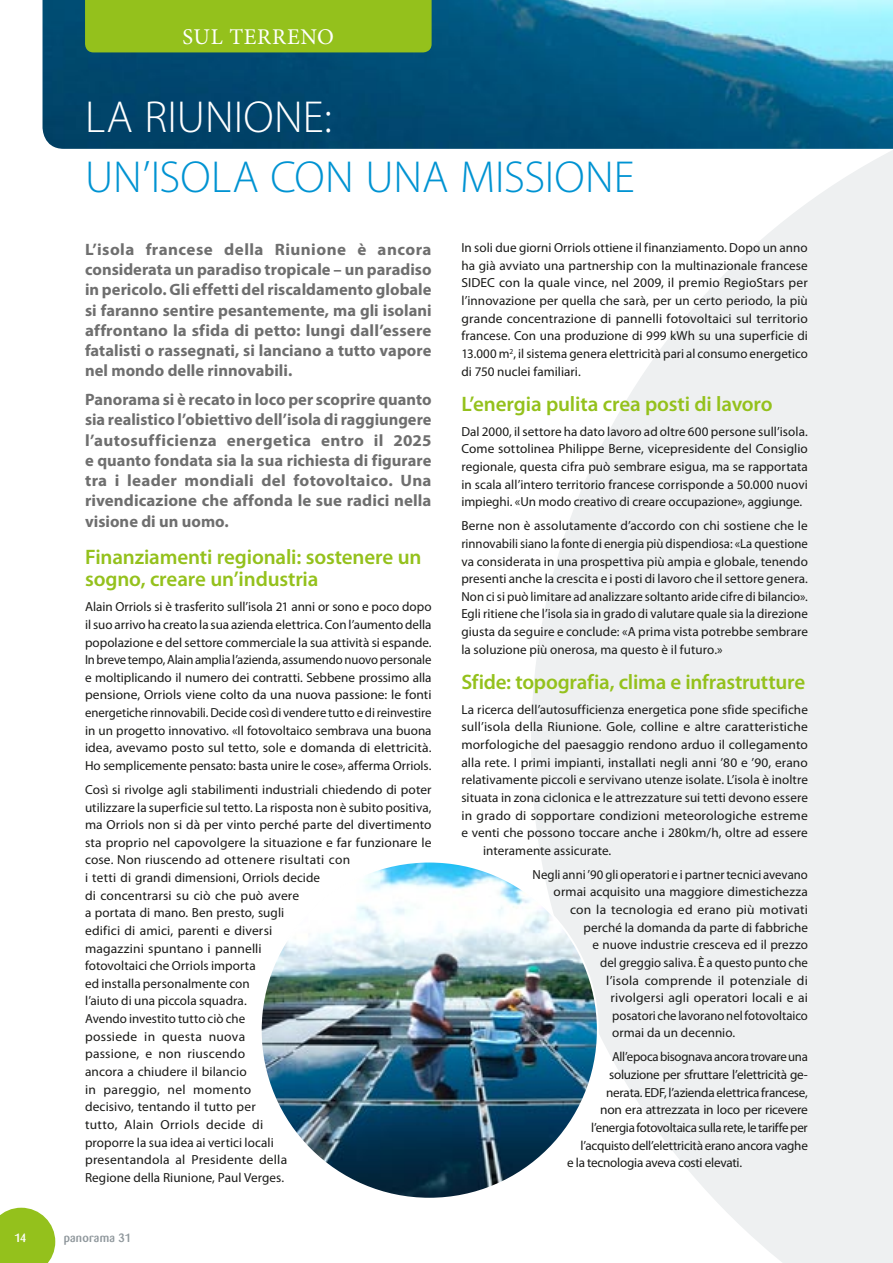
<style>
.page{position:relative;width:893px;height:1263px;background:#fff}
.page>*{position:absolute;margin:0;border:0;box-sizing:border-box;transform-origin:0 0}
.t1{font:300 45px "Myriad Pro";color:#0093d2}
.t2{font:300 45px "Myriad Pro";color:#fff}
.t3{font:22.5px "Minion Pro";letter-spacing:.025em;color:#fff}
.t4{font:600 21px/22.5px "Myriad Pro";letter-spacing:-.005em;color:#94c11c}
.t5{font:700 16.5px/20.2px "Myriad Pro";letter-spacing:.005em;color:#6f6f6f;text-align:justify}
.t6{font:13.2px/17.7px "Myriad Pro";letter-spacing:.005em;color:#1a1a18;text-align:justify}
.t7{font:13.2px "Myriad Pro";letter-spacing:-.015em;color:#1a1a18}
.t8{font:13.2px "Myriad Pro";letter-spacing:-.025em;color:#1a1a18}
.t9{font:13.2px "Myriad Pro";letter-spacing:-.02em;color:#1a1a18}
.t10{font:500 12px "Barmeno";letter-spacing:.02em;color:#8f979c}
.t11{font:500 12px "Barmeno";color:#fff}
</style>
<div class="page">
<svg style="left:531px;top:150px;width:362px;height:1113px;fill:#eef0f1"></svg>
<img style="left:43px;top:0;width:850px;height:149px">
<svg style="left:0;top:1208px;width:55px;height:55px;background:#9fc734"></svg>
<div style="left:85px;top:0;width:347px;height:52px;background:#94c11c"></div>
<img style="left:261px;top:862px;width:337px;height:337px;border-radius:169px">
<h2 class="t3" style="left:183px;top:22px;width:153px">SUL TERRENO</h2>
<h1 class="t2" style="left:85px;top:92px;width:83px">LA RIUNIONE</h1>
<h1 class="t2" style="left:324px;top:92px;width:9px">:</h1>
<h1 class="t1" style="left:85px;top:152px;width:88px">UN’ISOLA</h1>
<h1 class="t1" style="left:270px;top:152px;width:123px">CON UNA</h1>
<h1 class="t1" style="left:460px;top:152px;width:23px">MISSIONE</h1>
<p class="t5" style="left:85px;top:239px;width:348px">L’isola francese della Riunione è ancora considerata un paradiso tropicale – un paradiso in pericolo. Gli effetti del riscaldamento globale si faranno sentire pesantemente, ma gli isolani affrontano la sfida di petto: lungi dall’essere fatalisti o rassegnati, si lanciano a tutto vapore nel mondo delle rinnovabili.</p>
<p class="t5" style="left:85px;top:390px;width:348px">Panorama si è recato in loco per scoprire quanto sia realistico l’obiettivo dell’isola di raggiungere l’autosufficienza energetica entro il 2025 e quanto fondata sia la sua richiesta di figurare tra i leader mondiali del fotovoltaico. Una rivendicazione che affonda le sue radici nella visione di un uomo.</p>
<h3 class="t4" style="left:85px;top:546px;width:338px">Finanziamenti regionali: sostenere un sogno, creare un’industria</h3>
<p class="t6" style="left:85px;top:598px;width:348px">Alain Orriols si è trasferito sull’isola 21 anni or sono e poco dopo il suo arrivo ha creato la sua azienda elettrica. Con l’aumento della popolazione e del settore commerciale la sua attività si espande.<br>In breve tempo, Alain amplia l’azienda, assumendo nuovo personale e moltiplicando il numero dei contratti. Sebbene prossimo alla pensione, Orriols viene colto da una nuova passione: le fonti energetiche rinnovabili. Decide così di vendere tutto e di reinvestire in un progetto innovativo. «Il fotovoltaico sembrava una buona idea, avevamo posto sul tetto, sole e domanda di elettricità.<br>Ho semplicemente pensato: basta unire le cose», afferma Orriols.</p>
<p class="t6" style="left:85px;top:781px;width:348px;text-align:left">Così si rivolge agli stabilimenti industriali chiedendo di poter utilizzare la superficie sul tetto. La risposta non è subito positiva, ma Orriols non si dà per vinto perché parte del divertimento sta proprio nel capovolgere la situazione e far funzionare le cose. Non riuscendo ad ottenere risultati con<br>i tetti di grandi dimensioni, Orriols decide<br>di concentrarsi su ciò che può avere<br>a portata di mano. Ben presto, sugli<br>edifici di amici, parenti e diversi<br>magazzini spuntano i pannelli<br>fotovoltaici che Orriols importa<br>ed installa personalmente con<br>l’aiuto di una piccola squadra.<br>Avendo investito tutto ciò che<br>possiede in questa nuova<br>passione, e non riuscendo<br>ancora a chiudere il bilancio<br>in pareggio, nel momento<br>decisivo, tentando il tutto per<br>tutto, Alain Orriols decide di<br>proporre la sua idea ai vertici locali<br>presentandola al Presidente della<br>Regione della Riunione, Paul Verges.</p>
<p class="t11" style="left:15px;top:1231px;width:13px">14</p>
<p class="t10" style="left:64px;top:1230px;width:69px">panorama 31</p>
<p class="t6" style="left:461px;top:239px;width:348px">In soli due giorni Orriols ottiene il finanziamento. Dopo un anno ha già avviato una partnership con la multinazionale francese SIDEC con la quale vince, nel 2009, il premio RegioStars per l’innovazione per quella che sarà, per un certo periodo, la più grande concentrazione di pannelli fotovoltaici sul territorio francese. Con una produzione di 999 kWh su una superficie di 13.000 m<sup>2</sup>, il sistema genera elettricità pari al consumo energetico di 750 nuclei familiari.</p>
<h3 class="t4" style="left:461px;top:393px;width:313px">L’energia pulita crea posti di lavoro</h3>
<p class="t6" style="left:461px;top:423px;width:348px">Dal 2000, il settore ha dato lavoro ad oltre 600 persone sull’isola.<br>Come sottolinea Philippe Berne, vicepresidente del Consiglio regionale, questa cifra può sembrare esigua, ma se rapportata in scala all’intero territorio francese corrisponde a 50.000 nuovi impieghi. «Un modo creativo di creare occupazione», aggiunge.</p>
<p class="t6" style="left:461px;top:517px;width:348px">Berne non è assolutamente d’accordo con chi sostiene che le rinnovabili siano la fonte di energia più dispendiosa: «La questione va considerata in una prospettiva più ampia e globale, tenendo presenti anche la crescita e i posti di lavoro che il settore genera.<br>Non ci si può limitare ad analizzare soltanto aride cifre di bilancio».<br>Egli ritiene che l’isola sia in grado di valutare quale sia la direzione giusta da seguire e conclude: «A prima vista potrebbe sembrare la soluzione più onerosa, ma questo è il futuro.»</p>
<h3 class="t4" style="left:461px;top:671px;width:345px">Sfide: topografia, clima e infrastrutture</h3>
<p class="t6" style="left:461px;top:701px;width:348px">La ricerca dell’autosufficienza energetica pone sfide specifiche</p>
<p class="t6" style="left:461px;top:718px;width:348px">sull’isola della Riunione. Gole, colline e altre caratteristiche</p>
<p class="t6" style="left:461px;top:736px;width:348px">morfologiche del paesaggio rendono arduo il collegamento</p>
<p class="t6" style="left:461px;top:754px;width:348px">alla rete. I primi impianti, installati negli anni ’80 e ’90, erano</p>
<p class="t6" style="left:461px;top:771px;width:348px">relativamente piccoli e servivano utenze isolate. L’isola è inoltre</p>
<p class="t6" style="left:461px;top:789px;width:348px">situata in zona ciclonica e le attrezzature sui tetti devono essere</p>
<p class="t6" style="left:461px;top:806px;width:348px">in grado di sopportare condizioni meteorologiche estreme</p>
<p class="t6" style="left:461px;top:824px;width:348px">e venti che possono toccare anche i 280km/h, oltre ad essere</p>
<p class="t6" style="left:483px;top:842px;width:130px">interamente assicurate.</p>
<p class="t6" style="left:533px;top:866px;width:277px">Negli anni ’90 gli operatori e i partner tecnici avevano</p>
<p class="t6" style="left:554px;top:883px;width:256px">ormai acquisito una maggiore dimestichezza</p>
<p class="t6" style="left:570px;top:901px;width:239px">con la tecnologia ed erano più motivati</p>
<p class="t6" style="left:584px;top:919px;width:226px">perché la domanda da parte di fabbriche</p>
<p class="t6" style="left:593px;top:936px;width:217px">e nuove industrie cresceva ed il prezzo</p>
<p class="t6" style="left:600px;top:954px;width:209px">del greggio saliva. È a questo punto che</p>
<p class="t6" style="left:606px;top:971px;width:203px">l’isola comprende il potenziale di</p>
<p class="t6" style="left:611px;top:989px;width:199px">rivolgersi agli operatori locali e ai</p>
<p class="t6" style="left:612px;top:1007px;width:197px">posatori che lavorano nel fotovoltaico</p>
<p class="t6" style="left:612px;top:1024px;width:125px">ormai da un decennio.</p>
<p class="t8" style="left:612px;top:1050px;width:197px">All’epoca bisognava ancora trovare una</p>
<p class="t7" style="left:609px;top:1067px;width:200px">soluzione per sfruttare l’elettricità ge-</p>
<p class="t7" style="left:606px;top:1085px;width:203px">nerata. EDF, l’azienda elettrica francese,</p>
<p class="t7" style="left:600px;top:1103px;width:209px">non era attrezzata in loco per ricevere</p>
<p class="t8" style="left:591px;top:1120px;width:218px">l’energia fotovoltaica sulla rete, le tariffe per</p>
<p class="t7" style="left:581px;top:1138px;width:229px">l’acquisto dell’elettricità erano ancora vaghe</p>
<p class="t9" style="left:567px;top:1155px;width:176px">e la tecnologia aveva costi elevati.</p>
</div>
